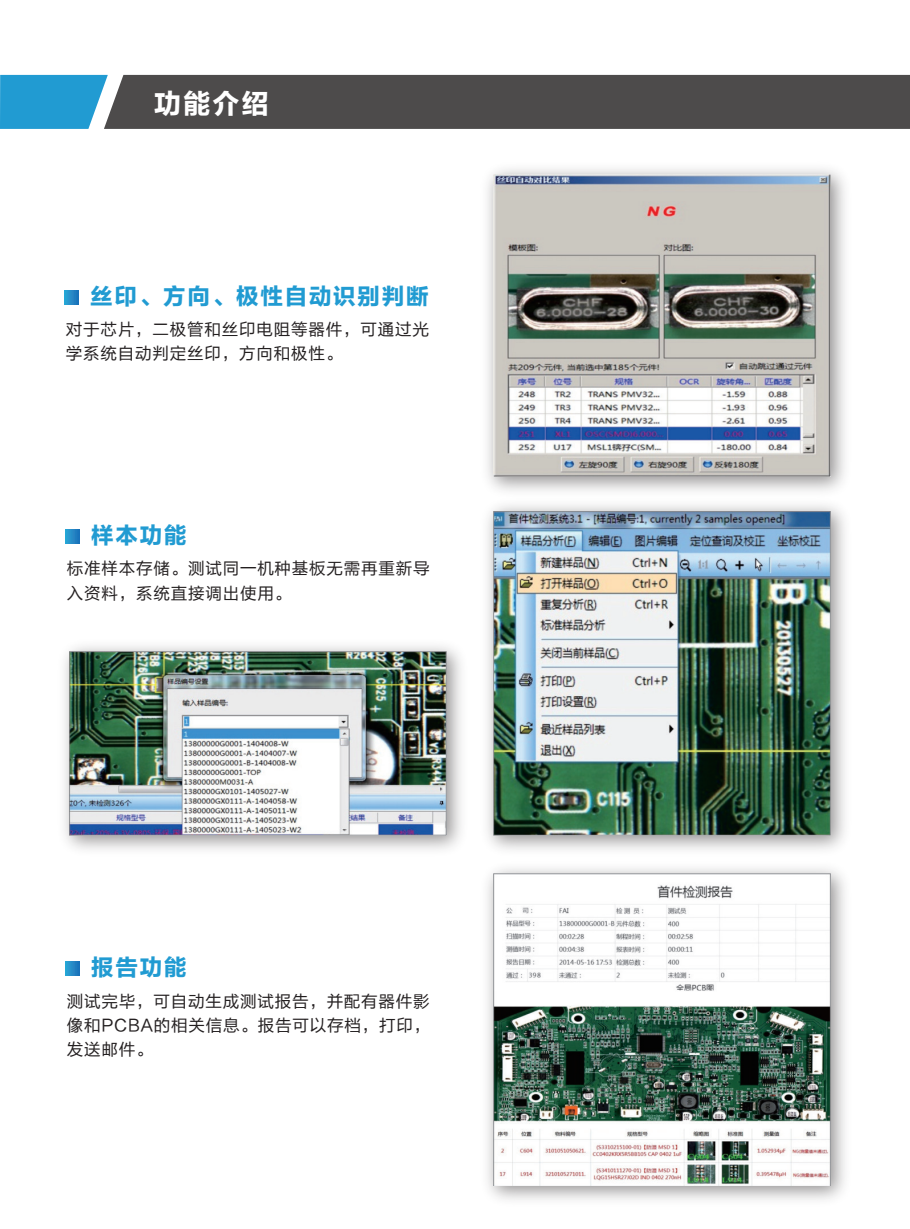
<style>
.page{position:relative;width:910px;height:1229px;background:#fff}
.page>*{position:absolute;margin:0;border:0;box-sizing:border-box;transform-origin:0 0}
.t1{font:27px "FZLTDHK GBK1 0";color:#fff}
.t2{font:22.5px "FZLTDHK GBK1 0";letter-spacing:.08em;color:#219bd2}
.t3{font:16.5px/24px "FZLTHK GBK1 0";letter-spacing:.05em;color:#231f20}
</style>
<div class="page">
<svg style="left:0;top:75px;width:910px;height:54px;background:#4b575c"></svg>
<svg style="left:64px;top:290px;width:14px;height:14px"></svg>
<svg style="left:65px;top:529px;width:14px;height:14px"></svg>
<svg style="left:65px;top:961px;width:14px;height:14px"></svg>
<img style="left:493px;top:175px;width:337px;height:302px">
<img style="left:487px;top:493px;width:358px;height:357px">
<img style="left:493px;top:511px;width:337px;height:324px">
<img style="left:64px;top:646px;width:397px;height:204px">
<img style="left:70px;top:652px;width:376px;height:183px">
<img style="left:487px;top:868px;width:358px;height:332px">
<img style="left:493px;top:874px;width:337px;height:311px">
<h1 class="t1" style="left:154px;top:89px;width:116px">功能介绍</h1>
<h2 class="t2" style="left:90px;top:284px;width:340px">丝印、方向、极性自动识别判断</h2>
<p class="t3" style="left:66px;top:318px;width:364px">对于芯片，二极管和丝印电阻等器件，可通过光学系统自动判定丝印，方向和极性。</p>
<h2 class="t2" style="left:91px;top:523px;width:97px">样本功能</h2>
<p class="t3" style="left:67px;top:557px;width:364px">标准样本存储。测试同一机种基板无需再重新导入资料，系统直接调出使用。</p>
<h2 class="t2" style="left:91px;top:955px;width:97px">报告功能</h2>
<p class="t3" style="left:67px;top:989px;width:365px;text-align:justify">测试完毕，可自动生成测试报告，并配有器件影像和PCBA的相关信息。报告可以存档，打印，发送邮件。</p>
</div>
